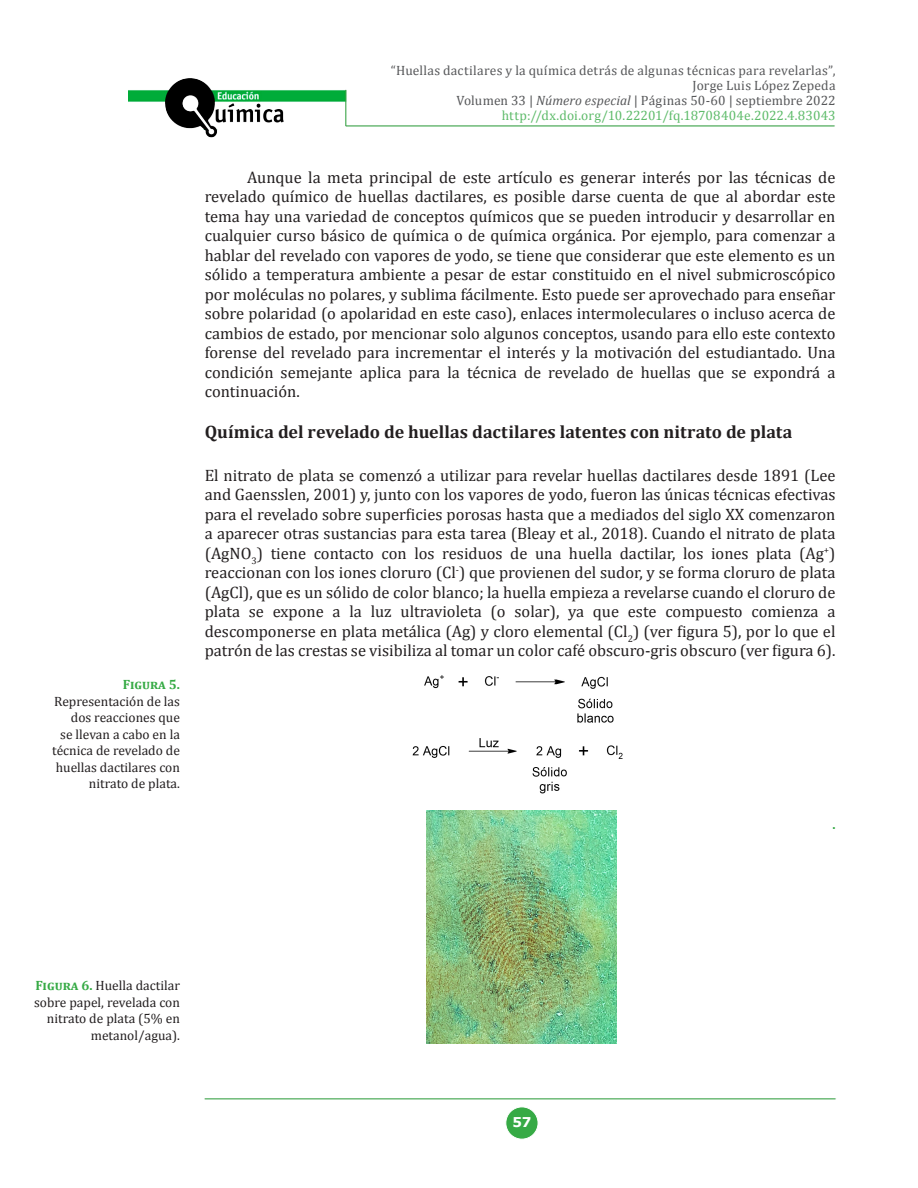
<style>
.page{position:relative;width:918px;height:1188px;background:#fff}
.page>*{position:absolute;margin:0;border:0;box-sizing:border-box;transform-origin:0 0}
.Subtitulo{font:700 18px "Cambria";letter-spacing:.005em;color:#231f20}
.P-San{font:16.5px/19.5px "Cambria";color:#231f20;text-align:justify}
.P-SinSan{font:16.5px/19.5px "Cambria";color:#231f20;text-align:justify}
.t1{font:13.5px/15px "Cambria";letter-spacing:.015em;color:#57585a;text-align:right}
.PieImg{font:13.5px/16.5px "Cambria";color:#231f20;text-align:right}
.t2{font:700 13.5px "Verdana";color:#fff}
.PieImg-2{font:700 13.5px "Cambria";color:#36aa45}
.s1{font-weight:700;color:#36aa45}
.s2{font-style:italic}
.s3{color:#5ebb6a}
</style>
<div class="page">
<img style="left:128px;top:78px;width:217px;height:59px">
<hr style="left:345px;top:125px;width:491px;height:2px;background:#85c38d">
<hr style="left:346px;top:126px;width:489px;height:1px;background:#36aa45">
<hr style="left:345px;top:89px;width:2px;height:38px;background:#231f20;opacity:.44">
<hr style="left:346px;top:90px;width:1px;height:36px;background:#36aa45">
<div style="left:506px;top:1107px;width:32px;height:32px;background:#36aa45;border-radius:50%"></div>
<div style="left:505px;top:1107px;width:33px;height:33px;border:1px solid #fff;border-radius:50%"></div>
<hr style="left:204px;top:1098px;width:632px;height:2px;background:#76be7f">
<hr style="left:205px;top:1099px;width:631px;height:1px;background:#36aa45">
<img style="left:412px;top:675px;width:211px;height:119px">
<img style="left:426px;top:810px;width:190px;height:234px">
<p class="PieImg" style="left:52px;top:676px;width:129px"><span class="s1">Figura 5.<br></span>Representación de las dos reacciones que<br>se llevan a cabo en la técnica de revelado de huellas dactilares con nitrato de plata.</p>
<p class="t1" style="left:391px;top:63px;width:446px">“Huellas dactilares y la química detrás de algunas técnicas para revelarlas”, Jorge Luis López Zepeda<br>Volumen 33 | <span class="s2">Número especial</span> | Páginas 50-60 | septiembre 2022 <span class="s3">http://dx.doi.org/10.22201/fq.18708404e.2022.4.83043</span></p>
<p class="P-San" style="left:205px;top:168px;width:632px;text-indent:43px">Aunque la meta principal de este artículo es generar interés por las técnicas de revelado químico de huellas dactilares, es posible darse cuenta de que al abordar este tema hay una variedad de conceptos químicos que se pueden introducir y desarrollar en cualquier curso básico de química o de química orgánica. Por ejemplo, para comenzar a hablar del revelado con vapores de yodo, se tiene que considerar que este elemento es un sólido a temperatura ambiente a pesar de estar constituido en el nivel submicroscópico por moléculas no polares, y sublima fácilmente. Esto puede ser aprovechado para enseñar sobre polaridad (o apolaridad en este caso), enlaces intermoleculares o incluso acerca de cambios de estado, por mencionar solo algunos conceptos, usando para ello este contexto forense del revelado para incrementar el interés y la motivación del estudiantado. Una condición semejante aplica para la técnica de revelado de huellas que se expondrá a continuación.</p>
<p class="Subtitulo" style="left:205px;top:420px;width:589px">Química del revelado de huellas dactilares latentes con nitrato de plata</p>
<p class="P-SinSan" style="left:205px;top:466px;width:632px">El nitrato de plata se comenzó a utilizar para revelar huellas dactilares desde 1891 (Lee and Gaensslen, 2001) y, junto con los vapores de yodo, fueron las únicas técnicas efectivas para el revelado sobre superficies porosas hasta que a mediados del siglo XX comenzaron a aparecer otras sustancias para esta tarea (Bleay et al., 2018). Cuando el nitrato de plata (AgNO<sub>3</sub>) tiene contacto con los residuos de una huella dactilar, los iones plata (Ag<sup>+</sup>) reaccionan con los iones cloruro (Cl<sup>-</sup>) que provienen del sudor, y se forma cloruro de plata (AgCl), que es un sólido de color blanco; la huella empieza a revelarse cuando el cloruro de plata se expone a la luz ultravioleta (o solar), ya que este compuesto comienza a descomponerse en plata metálica (Ag) y cloro elemental (Cl<sub>2</sub>) (ver figura 5), por lo que el patrón de las crestas se visibiliza al tomar un color café obscuro-gris obscuro (ver figura 6).</p>
<p class="PieImg-2" style="left:832px;top:815px;width:5px">.</p>
<p class="PieImg" style="left:34px;top:977px;width:147px"><span class="s1">Figura 6.</span> Huella dactilar sobre papel, revelada con nitrato de plata (5% en metanol/agua).</p>
<p class="t2" style="left:512px;top:1113px;width:20px">57</p>
</div>
